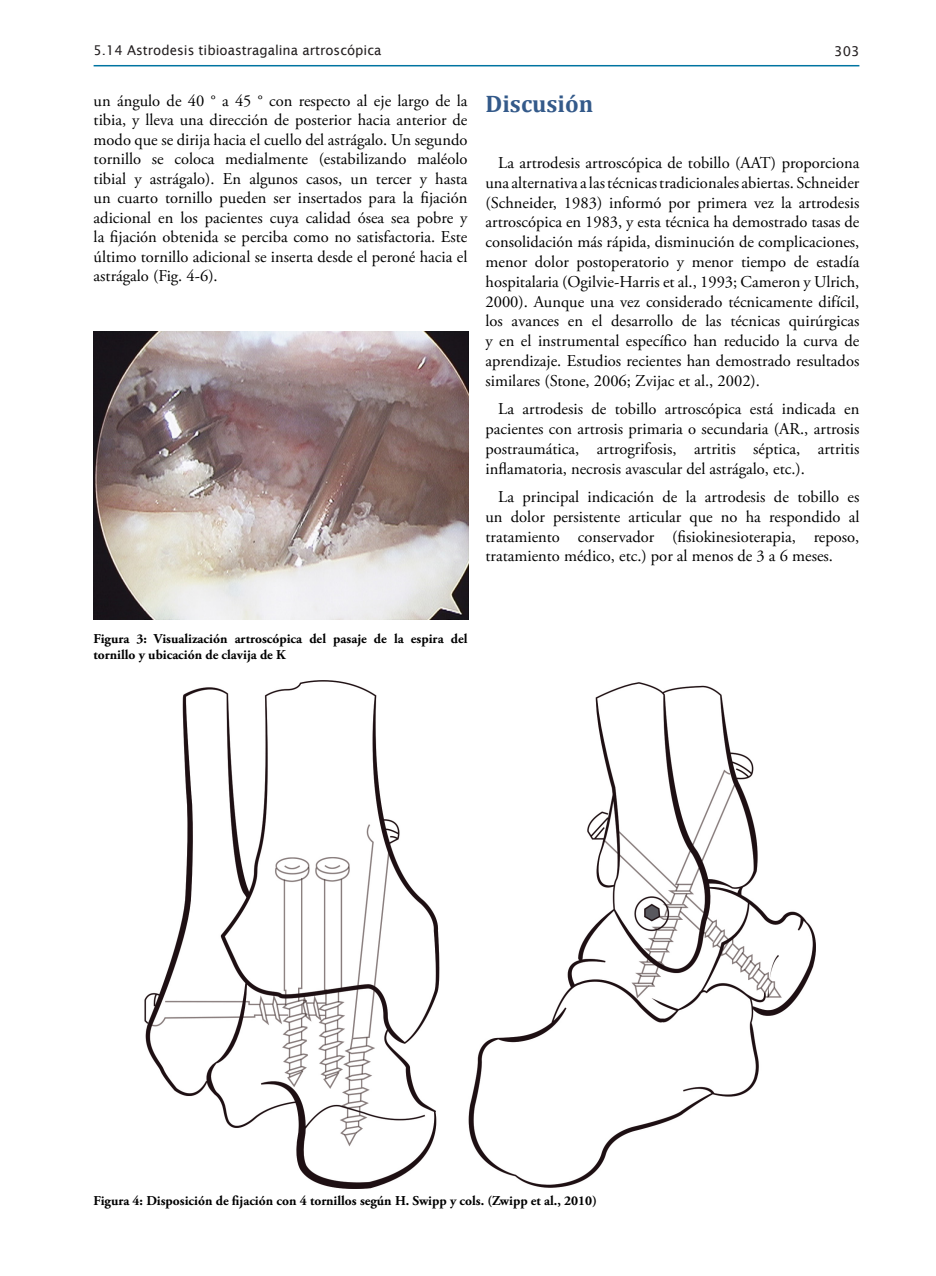
<style>
.page{position:relative;width:936px;height:1276px;background:#fff}
.page>*{position:absolute;margin:0;border:0;box-sizing:border-box;transform-origin:0 0}
.Heading_1{font:700 24px "Cambria";color:#345a8a}
.Cuerpo_A{font:16.5px/19.8px "Adobe Garamond Pro";color:#000;text-align:justify}
.Epigrafe{font:700 13.5px/16.2px "Adobe Garamond Pro";color:#000}
.t1{font:13.5px "Lucida Sans";color:#231f20}
</style>
<div class="page">
<hr style="left:94px;top:65px;width:765px;height:1px;background:#0074a1">
<img style="left:94px;top:332px;width:375px;height:288px">
<img style="left:144px;top:681px;width:671px;height:507px">
<p class="t1" style="left:94px;top:43px;width:289px">5.14 Astrodesis tibioastragalina artroscópica</p>
<p class="t1" style="left:834px;top:43px;width:27px">303</p>
<p class="Cuerpo_A" style="left:94px;top:91px;width:375px">un ángulo de 40 ° a 45 ° con respecto al eje largo de la tibia, y lleva una dirección de posterior hacia anterior de modo que se dirija hacia el cuello del astrágalo. Un segundo tornillo se coloca medialmente (estabilizando maléolo tibial y astrágalo). En algunos casos, un tercer y hasta un cuarto tornillo pueden ser insertados para la fijación adicional en los pacientes cuya calidad ósea sea pobre y la fijación obtenida se perciba como no satisfactoria. Este último tornillo adicional se inserta desde el peroné hacia el astrágalo (Fig. 4-6).</p>
<p class="Heading_1" style="left:485px;top:87px;width:109px">Discusión</p>
<p class="Cuerpo_A" style="left:485px;top:153px;width:375px;text-indent:13px">La artrodesis artroscópica de tobillo (AAT) proporciona una alternativa a las técnicas tradicionales abiertas. Schneider (Schneider, 1983) informó por primera vez la artrodesis artroscópica en 1983, y esta técnica ha demostrado tasas de consolidación más rápida, disminución de complicaciones, menor dolor postoperatorio y menor tiempo de estadía hospitalaria (Ogilvie-Harris et al., 1993; Cameron y Ulrich, 2000). Aunque una vez considerado técnicamente difícil, los avances en el desarrollo de las técnicas quirúrgicas y en el instrumental específico han reducido la curva de aprendizaje. Estudios recientes han demostrado resultados similares (Stone, 2006; Zvijac et al., 2002).</p>
<p class="Cuerpo_A" style="left:485px;top:400px;width:375px;text-indent:13px">La artrodesis de tobillo artroscópica está indicada en pacientes con artrosis primaria o secundaria (AR., artrosis postraumática, artrogrifosis, artritis séptica, artritis inflamatoria, necrosis avascular del astrágalo, etc.).</p>
<p class="Cuerpo_A" style="left:485px;top:487px;width:375px;text-indent:13px">La principal indicación de la artrodesis de tobillo es un dolor persistente articular que no ha respondido al tratamiento conservador (fisiokinesioterapia, reposo, tratamiento médico, etc.) por al menos de 3 a 6 meses.</p>
<p class="Epigrafe" style="left:94px;top:631px;width:375px">Figura 3: Visualización artroscópica del pasaje de la espira del tornillo y ubicación de clavija de K</p>
<p class="Epigrafe" style="left:94px;top:1192px;width:505px">Figura 4: Disposición de fijación con 4 tornillos según H. Swipp y cols. (Zwipp et al., 2010)</p>
</div>
